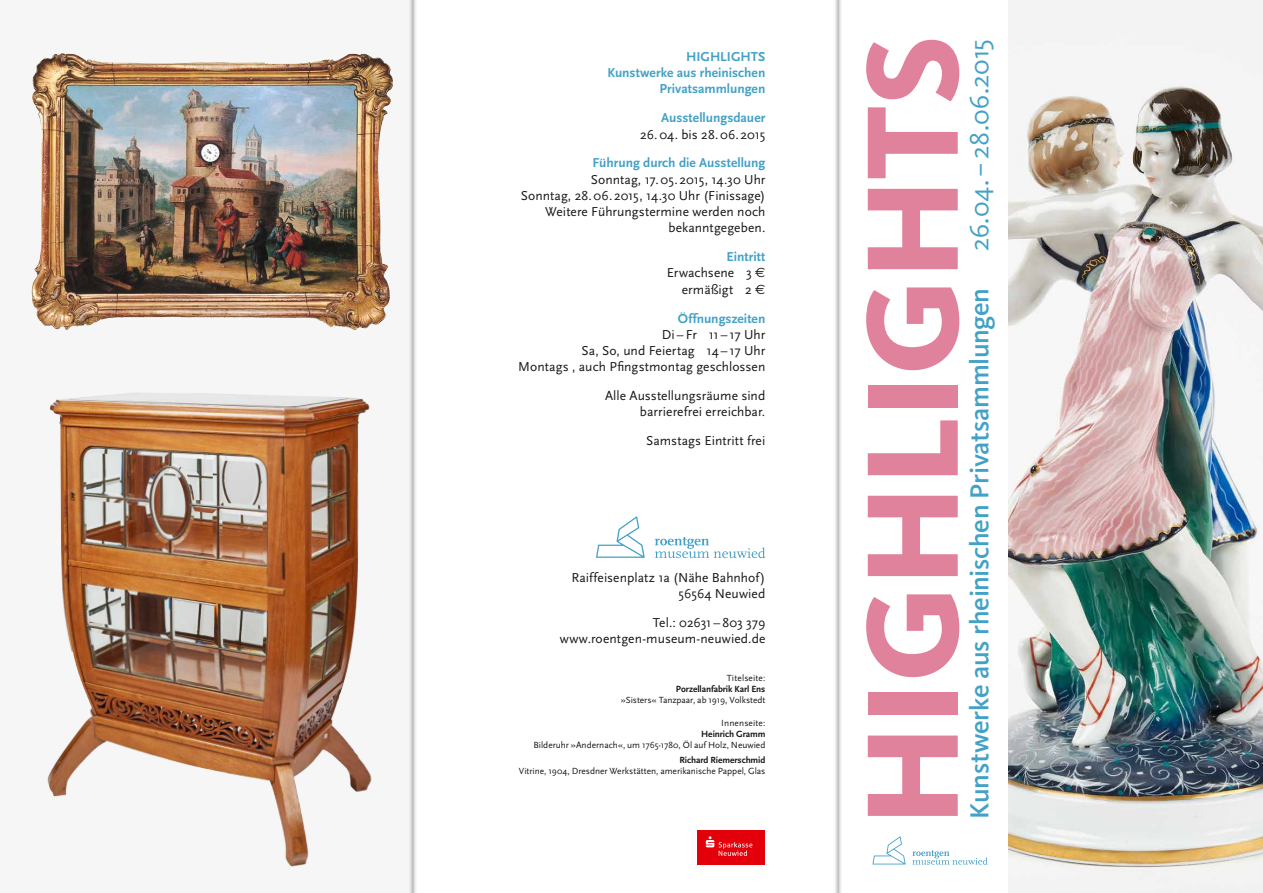
<style>
.page{position:relative;width:1263px;height:893px;background:#fff}
.page>*{position:absolute;margin:0;border:0;box-sizing:border-box;transform-origin:0 0}
.t1{font:800 135px "Kievit";letter-spacing:-.01em;color:#e1829c}
.t2{font:27.45px "Kievit";letter-spacing:-.005em;color:#42a1c6}
.t3{font:500 27px "Kievit";letter-spacing:-.015em;color:#42a1c6}
.t4{font:13.5px/16.2px "Scala Sans";letter-spacing:.005em;color:#181716;text-align:right}
.t5{font:700 13.5px/16.2px "Scala Sans";color:#42a1c6;text-align:right}
.t6{font:9.3px "Scala Sans Regular Eastern Europe";color:#181716}
.t7{font:9.3px "Scala Sans Bold Eastern Europe";letter-spacing:-.005em;color:#181716}
.s1{font-weight:700;color:#42a1c6}
.s2{font-family:"Euro Sans"}
</style>
<div class="page">
<img style="left:1008px;top:0;width:255px;height:893px">
<div style="left:0;top:0;width:412px;height:893px;background:#f6f6f6"></div>
<svg style="left:596px;top:516px;width:49px;height:42px"></svg>
<svg style="left:655px;top:537px;width:110px;height:21px"></svg>
<div style="left:697px;top:830px;width:68px;height:35px;background:#e3000b"></div>
<svg style="left:706px;top:836px;width:46px;height:20px"></svg>
<svg style="left:872px;top:836px;width:34px;height:28px"></svg>
<svg style="left:912px;top:850px;width:76px;height:15px"></svg>
<img style="left:47px;top:393px;width:325px;height:474px">
<img style="left:31px;top:53px;width:362px;height:277px">
<svg style="left:410px;top:0;width:6px;height:893px"></svg>
<svg style="left:835px;top:0;width:6px;height:893px;background:#dbdbdb"></svg>
<p class="t5" style="left:607px;top:49px;width:159px">HIGHLIGHTS<br>Kunstwerke aus rheinischen<br>Privatsammlungen</p>
<p class="t5" style="left:661px;top:110px;width:106px">Ausstellungsdauer</p>
<p class="t4" style="left:640px;top:126px;width:127px">26.04. bis 28.06. 2015</p>
<p class="t5" style="left:593px;top:155px;width:174px">Führung durch die Ausstellung</p>
<p class="t4" style="left:521px;top:171px;width:246px">Sonntag, 17.05. 2015, 14.30 Uhr<br>Sonntag, 28.06. 2015, 14.30 Uhr (Finissage)<br>Weitere Führungstermine werden noch bekanntgegeben.</p>
<p class="t4" style="left:667px;top:249px;width:100px"><span class="s1">Eintritt<br></span>Erwachsene 3 <span class="s2">E </span>ermäßigt 2 <span class="s2">E</span></p>
<p class="t5" style="left:678px;top:310px;width:89px">Öffnungszeiten</p>
<p class="t4" style="left:518px;top:327px;width:249px">Di–Fr 11–17 Uhr<br>Sa, So, und Feiertag 14–17 Uhr<br>Montags , auch Pfingstmontag geschlossen</p>
<p class="t4" style="left:605px;top:388px;width:162px">Alle Ausstellungsräume sind barrierefrei erreichbar.</p>
<p class="t4" style="left:646px;top:433px;width:121px">Samstags Eintritt frei</p>
<p class="t4" style="left:572px;top:569px;width:195px">Raiffeisenplatz 1a (Nähe Bahnhof)<br>56564 Neuwied</p>
<p class="t4" style="left:560px;top:614px;width:207px">Tel.: 02631–803 379 www.roentgen-museum-neuwied.de</p>
<p class="t6" style="left:727px;top:673px;width:40px">Titelseite:</p>
<p class="t7" style="left:676px;top:684px;width:91px">Porzellanfabrik Karl Ens</p>
<p class="t6" style="left:621px;top:695px;width:146px">»Sisters« Tanzpaar, ab 1919, Volkstedt</p>
<p class="t6" style="left:721px;top:717px;width:46px">Innenseite:</p>
<p class="t7" style="left:701px;top:729px;width:66px">Heinrich Gramm</p>
<p class="t6" style="left:533px;top:740px;width:234px">Bilderuhr »Andernach«, um 1765-1780, Öl auf Holz, Neuwied</p>
<p class="t7" style="left:679px;top:755px;width:87px">Richard Riemerschmid</p>
<p class="t6" style="left:519px;top:766px;width:248px">Vitrine, 1904, Dresdner Werkstätten, amerikanische Pappel, Glas</p>
<h1 class="t1" style="left:832px;top:826px;width:793px;rotate:-90deg">HIGHLIGHTS</h1>
<h2 class="t2" style="left:964px;top:251px;width:214px;rotate:-90deg">26.04.–28.06.2015</h2>
<h3 class="t3" style="left:964px;top:818px;width:532px;rotate:-90deg">Kunstwerke aus rheinischen Privatsammlungen</h3>
</div>
